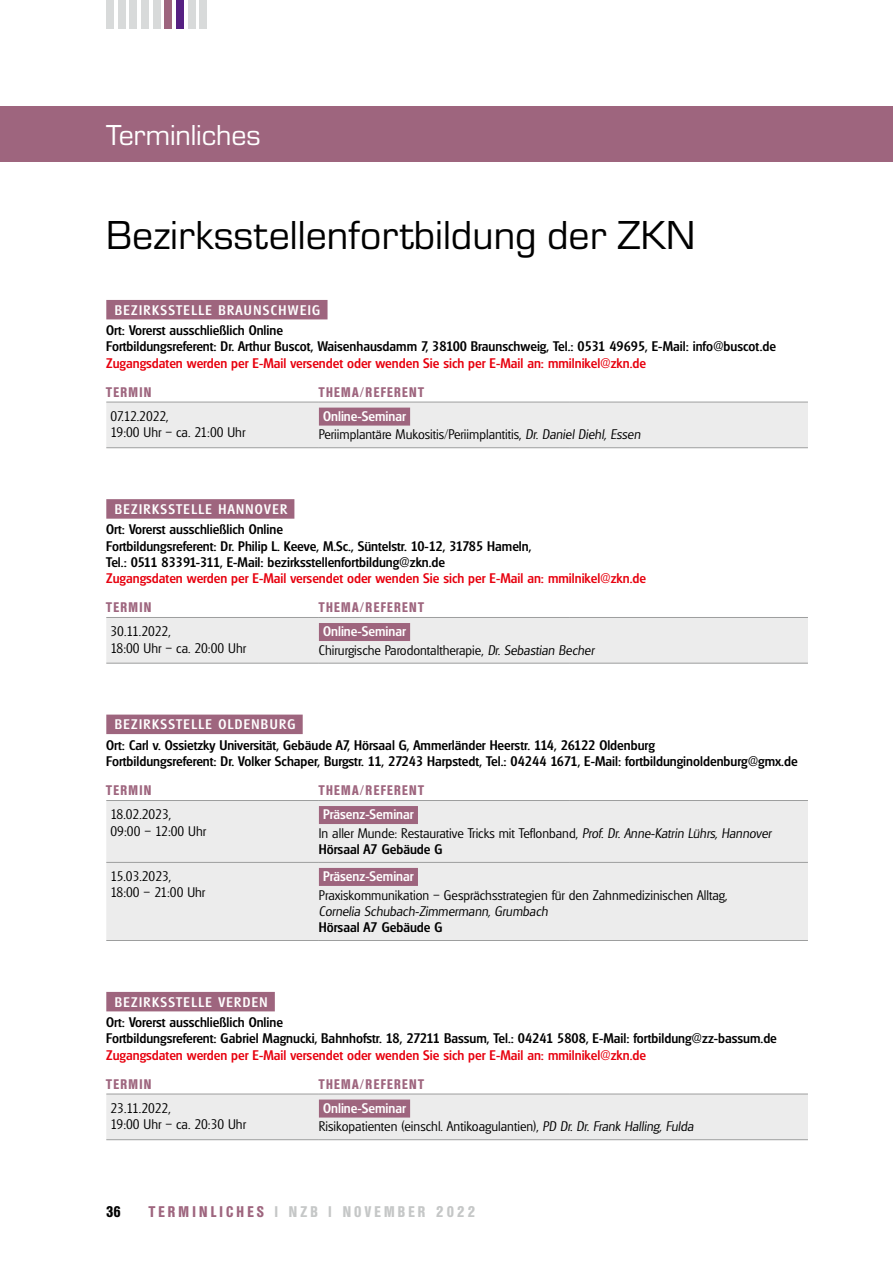
<style>
.page{position:relative;width:893px;height:1263px;background:#fff}
.page>*{position:absolute;margin:0;border:0;box-sizing:border-box;transform-origin:0 0}
.t1{font:42px "Micro Square";color:#000}
.t2{font:30px "Micro Square";letter-spacing:-.01em;color:#fff}
.t3{font:700 condensed 15px "Olympia";letter-spacing:.215em;color:#c5c7c7}
.t4{font:700 condensed 15px "Olympia";color:#000}
.t5{font:500 13.5px/16.2px "Glasgow";color:#000}
.t6{font:300 13.5px/16.2px "Glasgow";color:#000}
.t7{font:500 13.5px "Glasgow";color:#e7000e}
.t8{font:500 13.5px "Glasgow";letter-spacing:.1em;color:#fff}
.t9{font:700 condensed 13.5px "Olympia";letter-spacing:.1em;color:#9e657e}
.t10{font:italic 300 13.5px "Glasgow";color:#000}
.t11{font:500 13.5px "Glasgow";color:#fff}
.s1{font-weight:500;color:#fff}
.s2{font-style:italic}
.s3{color:#9e657e}
</style>
<div class="page">
<div style="left:106px;top:0;width:8px;height:28px;background:#d8dada"></div>
<div style="left:118px;top:0;width:8px;height:28px;background:#d8dada"></div>
<div style="left:130px;top:0;width:7px;height:28px;background:#d8dada"></div>
<div style="left:141px;top:0;width:8px;height:28px;background:#d8dada"></div>
<div style="left:153px;top:0;width:8px;height:28px;background:#d8dada"></div>
<div style="left:165px;top:0;width:7px;height:28px;background:#9e657e"></div>
<div style="left:176px;top:0;width:8px;height:28px;background:#562082"></div>
<div style="left:188px;top:0;width:8px;height:28px;background:#d8dada"></div>
<div style="left:200px;top:0;width:7px;height:28px;background:#d8dada"></div>
<div style="left:0;top:106px;width:893px;height:56px;background:#9e657e"></div>
<div style="left:106px;top:715px;width:197px;height:19px;background:#9e657e"></div>
<div style="left:106px;top:801px;width:702px;height:139px;background:#ececec"></div>
<hr style="left:106px;top:800px;width:213px;height:1px;background:#9d9e9e">
<hr style="left:319px;top:800px;width:251px;height:1px;background:#9d9e9e">
<hr style="left:570px;top:800px;width:238px;height:1px;background:#9d9e9e">
<hr style="left:106px;top:862px;width:213px;height:1px;background:#9d9e9e">
<hr style="left:319px;top:862px;width:251px;height:1px;background:#9d9e9e">
<hr style="left:570px;top:862px;width:238px;height:1px;background:#9d9e9e">
<hr style="left:106px;top:940px;width:213px;height:1px;background:#9d9e9e">
<hr style="left:319px;top:940px;width:251px;height:1px;background:#9d9e9e">
<hr style="left:570px;top:940px;width:238px;height:1px;background:#9d9e9e">
<div style="left:319px;top:806px;width:99px;height:18px;background:#9e657e"></div>
<div style="left:319px;top:868px;width:99px;height:18px;background:#9e657e"></div>
<div style="left:106px;top:499px;width:188px;height:20px;background:#9e657e"></div>
<div style="left:106px;top:618px;width:702px;height:45px;background:#ececec"></div>
<hr style="left:106px;top:617px;width:213px;height:1px;background:#9d9e9e">
<hr style="left:319px;top:617px;width:251px;height:1px;background:#9d9e9e">
<hr style="left:570px;top:617px;width:238px;height:1px;background:#9d9e9e">
<hr style="left:106px;top:663px;width:213px;height:1px;background:#9d9e9e">
<hr style="left:319px;top:663px;width:251px;height:1px;background:#9d9e9e">
<hr style="left:570px;top:663px;width:238px;height:1px;background:#9d9e9e">
<div style="left:319px;top:623px;width:91px;height:18px;background:#9e657e"></div>
<div style="left:106px;top:300px;width:222px;height:19px;background:#9e657e"></div>
<div style="left:106px;top:403px;width:702px;height:44px;background:#ececec"></div>
<hr style="left:106px;top:402px;width:213px;height:1px;background:#9d9e9e">
<hr style="left:319px;top:402px;width:251px;height:1px;background:#9d9e9e">
<hr style="left:570px;top:402px;width:238px;height:1px;background:#9d9e9e">
<hr style="left:106px;top:447px;width:213px;height:1px;background:#9d9e9e">
<hr style="left:319px;top:447px;width:251px;height:1px;background:#9d9e9e">
<hr style="left:570px;top:447px;width:238px;height:1px;background:#9d9e9e">
<div style="left:319px;top:408px;width:91px;height:18px;background:#9e657e"></div>
<div style="left:106px;top:992px;width:169px;height:19px;background:#9e657e"></div>
<div style="left:106px;top:1095px;width:702px;height:44px;background:#ececec"></div>
<hr style="left:106px;top:1094px;width:213px;height:1px;background:#9d9e9e">
<hr style="left:319px;top:1094px;width:251px;height:1px;background:#9d9e9e">
<hr style="left:570px;top:1094px;width:238px;height:1px;background:#9d9e9e">
<hr style="left:106px;top:1139px;width:213px;height:1px;background:#9d9e9e">
<hr style="left:319px;top:1139px;width:251px;height:1px;background:#9d9e9e">
<hr style="left:570px;top:1139px;width:238px;height:1px;background:#9d9e9e">
<div style="left:319px;top:1099px;width:91px;height:18px;background:#9e657e"></div>
<h2 class="t2" style="left:106px;top:119px;width:156px">Terminliches</h2>
<h1 class="t1" style="left:106px;top:212px;width:591px">Bezirksstellenfortbildung der ZKN</h1>
<p class="t8" style="left:115px;top:302px;width:207px">BEZIRKSSTELLE BRAUNSCHWEIG</p>
<p class="t5" style="left:106px;top:322px;width:671px">Ort: Vorerst ausschließlich Online<br>Fortbildungsreferent: Dr. Arthur Buscot, Waisenhausdamm 7, 38100 Braunschweig, Tel.: 0531 49695, E-Mail: info@buscot.de</p>
<p class="t7" style="left:106px;top:355px;width:541px">Zugangsdaten werden per E-Mail versendet oder wenden Sie sich per E-Mail an: mmilnikel@zkn.de</p>
<p class="t9" style="left:106px;top:384px;width:47px">TERMIN</p>
<p class="t9" style="left:319px;top:384px;width:106px">THEMA/REFERENT</p>
<p class="t6" style="left:111px;top:408px;width:136px">07.12.2022,<br>19:00 Uhr – ca. 21:00 Uhr</p>
<p class="t6" style="left:319px;top:407px;width:323px;line-height:18.3px;text-indent:4px"><span class="s1">Online-Seminar<br></span>Periimplantäre Mukositis/Periimplantitis, <span class="s2">Dr. Daniel Diehl, Essen</span></p>
<p class="t8" style="left:115px;top:501px;width:174px">BEZIRKSSTELLE HANNOVER</p>
<p class="t5" style="left:106px;top:521px;width:427px">Ort: Vorerst ausschließlich Online<br>Fortbildungsreferent: Dr. Philip L. Keeve, M.Sc., Süntelstr. 10-12, 31785 Hameln,<br>Tel.: 0511 83391-311, E-Mail: bezirksstellenfortbildung@zkn.de</p>
<p class="t7" style="left:106px;top:570px;width:541px">Zugangsdaten werden per E-Mail versendet oder wenden Sie sich per E-Mail an: mmilnikel@zkn.de</p>
<p class="t9" style="left:106px;top:599px;width:47px">TERMIN</p>
<p class="t9" style="left:319px;top:599px;width:106px">THEMA/REFERENT</p>
<p class="t6" style="left:111px;top:623px;width:137px">30.11.2022,<br>18:00 Uhr – ca. 20:00 Uhr</p>
<p class="t6" style="left:319px;top:622px;width:277px;line-height:18.3px;text-indent:4px"><span class="s1">Online-Seminar<br></span>Chirurgische Parodontaltherapie, <span class="s2">Dr. Sebastian Becher</span></p>
<p class="t8" style="left:115px;top:716px;width:182px">BEZIRKSSTELLE OLDENBURG</p>
<p class="t5" style="left:106px;top:737px;width:693px">Ort: Carl v. Ossietzky Universität, Gebäude A7, Hörsaal G, Ammerländer Heerstr. 114, 26122 Oldenburg<br>Fortbildungsreferent: Dr. Volker Schaper, Burgstr. 11, 27243 Harpstedt, Tel.: 04244 1671, E-Mail: fortbildunginoldenburg@gmx.de</p>
<p class="t9" style="left:106px;top:782px;width:47px">TERMIN</p>
<p class="t9" style="left:319px;top:782px;width:106px">THEMA/REFERENT</p>
<p class="t6" style="left:111px;top:806px;width:97px">18.02.2023,<br>09:00 – 12:00 Uhr</p>
<p class="t6" style="left:319px;top:805px;width:454px;line-height:18.3px;text-indent:4px"><span class="s1">Präsenz-Seminar<br></span>In aller Munde: Restaurative Tricks mit Teflonband, <span class="s2">Prof. Dr. Anne-Katrin Lührs, Hannover</span></p>
<p class="t5" style="left:319px;top:841px;width:125px">Hörsaal A7 Gebäude G</p>
<p class="t6" style="left:111px;top:868px;width:96px">15.03.2023,<br>18:00 – 21:00 Uhr</p>
<p class="t11" style="left:323px;top:868px;width:92px">Präsenz-Seminar</p>
<p class="t6" style="left:319px;top:886px;width:410px">Praxiskommunikation – Gesprächsstrategien für den Zahnmedizinischen Alltag,</p>
<p class="t10" style="left:319px;top:903px;width:230px">Cornelia Schubach-Zimmermann, Grumbach</p>
<p class="t5" style="left:319px;top:919px;width:125px">Hörsaal A7 Gebäude G</p>
<p class="t8" style="left:115px;top:994px;width:154px">BEZIRKSSTELLE VERDEN</p>
<p class="t5" style="left:106px;top:1014px;width:672px">Ort: Vorerst ausschließlich Online<br>Fortbildungsreferent: Gabriel Magnucki, Bahnhofstr. 18, 27211 Bassum, Tel.: 04241 5808, E-Mail: fortbildung@zz-bassum.de</p>
<p class="t7" style="left:106px;top:1046px;width:541px">Zugangsdaten werden per E-Mail versendet oder wenden Sie sich per E-Mail an: mmilnikel@zkn.de</p>
<p class="t9" style="left:106px;top:1076px;width:47px">TERMIN</p>
<p class="t9" style="left:319px;top:1076px;width:106px">THEMA/REFERENT</p>
<p class="t6" style="left:111px;top:1100px;width:137px">23.11.2022,<br>19:00 Uhr – ca. 20:30 Uhr</p>
<p class="t6" style="left:319px;top:1099px;width:376px;line-height:18.3px;text-indent:4px"><span class="s1">Online-Seminar<br></span>Risikopatienten (einschl. Antikoagulantien), <span class="s2">PD Dr. Dr. Frank Halling, Fulda</span></p>
<p class="t4" style="left:106px;top:1203px;width:16px">36</p>
<p class="t3" style="left:149px;top:1203px;width:328px"><span class="s3">TERMINLICHES</span> | NZB | NOVEMBER 2022</p>
</div>
